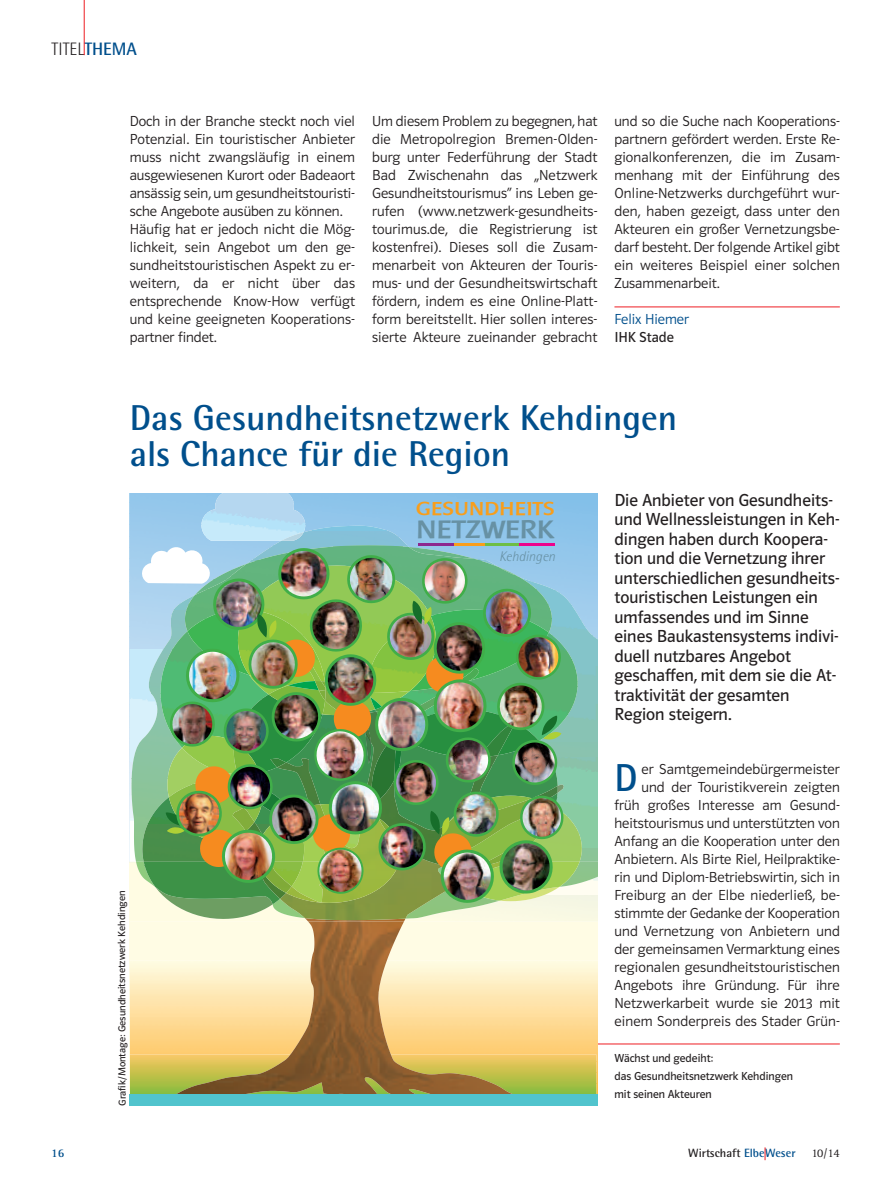
<style>
.page{position:relative;width:893px;height:1191px;background:#fff}
.page>*{position:absolute;margin:0;border:0;box-sizing:border-box;transform-origin:0 0}
.t1{font:700 39px "Agfa Rotis Sans Serif";color:#004f8c}
.t2{font:700 36px/36px "Rotis Semi Sans";color:#004f8c}
.t3{font:700 26.25px "Baar Metanoia";color:#6791a4}
.t4{font:700 19.5px "Baar Metanoia";color:#f89e1c}
.t5{font:18px/19.5px "Polo 11 R Buch";color:#231f20}
.t6{font:300 18px "Rotis Semi Sans";color:#231f20}
.t7{font:15px/18px "Polo 11 R Leicht";letter-spacing:.01em;color:#231f20;text-align:justify}
.t8{font:15px "Polo 11 R Leicht";color:#004f8c}
.t9{font:15px "Polo 11 R Buch";color:#231f20}
.t10{font:italic 300 13.95px "AT Rotis Semi Sans";color:#6791a4}
.t11{font:12px/18px "Polo 11 R Buch";color:#231f20}
.t12{font:700 12px "Rotis Semi Sans";color:#231f20}
.t13{font:12px "Agfa Rotis Serif";color:#231f20}
.t14{font:700 12px "Agfa Rotis Serif";color:#004f8c}
.t15{font:10.5px "Polo 11 R Buch";letter-spacing:-.005em;color:#231f20}
.s1{font-weight:700;color:#004f8c}
.s2{color:#004f8c}
</style>
<div class="page">
<hr style="left:572px;top:1043px;width:268px;height:1px;background:#ee1d23">
<svg style="left:765px;top:1147px;width:1px;height:13px"></svg>
<hr style="left:84px;top:0;width:1px;height:55px;background:#ee1d23">
<hr style="left:614px;top:306px;width:226px;height:1px;background:#ee1d23">
<div style="left:131px;top:921px;width:466px;height:39px;background:#fffce4"></div>
<svg style="left:596px;top:1061px;width:1px;height:33px"></svg>
<img style="left:131px;top:960px;width:466px;height:101px">
<img style="left:131px;top:1054px;width:465px;height:40px">
<img style="left:174px;top:921px;width:346px;height:173px">
<hr style="left:130px;top:862px;width:1px;height:244px;background:#fffce4">
<img style="left:305px;top:920px;width:100px;height:1px">
<img style="left:572px;top:636px;width:25px;height:15px">
<img style="left:570px;top:620px;width:23px;height:16px">
<img style="left:570px;top:605px;width:12px;height:15px">
<img style="left:570px;top:590px;width:2px;height:15px">
<img style="left:251px;top:545px;width:167px;height:1px">
<img style="left:274px;top:530px;width:133px;height:15px">
<img style="left:312px;top:526px;width:74px;height:4px">
<img style="left:458px;top:903px;width:43px;height:15px">
<img style="left:580px;top:863px;width:17px;height:28px">
<svg style="left:580px;top:861px;width:17px;height:2px"></svg>
<img style="left:273px;top:904px;width:7px;height:14px">
<img style="left:280px;top:903px;width:178px;height:17px">
<img style="left:130px;top:494px;width:1px;height:52px">
<img style="left:334px;top:545px;width:69px;height:1px">
<hr style="left:452px;top:543px;width:35px;height:3px;background:#f89e1c">
<hr style="left:485px;top:543px;width:35px;height:3px;background:#6ebe44">
<hr style="left:520px;top:543px;width:35px;height:3px;background:#ed028c">
<hr style="left:418px;top:543px;width:35px;height:3px;background:#8d278f">
<div style="left:130px;top:1094px;width:467px;height:12px;background:#51c4cd"></div>
<img style="left:155px;top:904px;width:118px;height:15px">
<img style="left:144px;top:903px;width:136px;height:1px">
<img style="left:570px;top:687px;width:8px;height:27px">
<img style="left:570px;top:659px;width:8px;height:28px">
<img style="left:570px;top:632px;width:2px;height:27px">
<img style="left:570px;top:807px;width:12px;height:54px">
<img style="left:570px;top:861px;width:10px;height:39px">
<img style="left:201px;top:493px;width:104px;height:48px">
<img style="left:281px;top:532px;width:23px;height:9px">
<img style="left:130px;top:546px;width:440px;height:357px">
<p class="t6" style="left:52px;top:43px;width:87px">TITEL<span class="s1">THEMA</span></p>
<p class="t7" style="left:130px;top:113px;width:227px;text-align:left">Doch in der Branche steckt noch viel Potenzial. Ein touristischer Anbieter muss nicht zwangsläufig in einem ausgewiesenen Kurort oder Badeaort ansässig sein, um gesundheitstouristi&shy;sche Angebote ausüben zu können.<br>Häufig hat er jedoch nicht die Mög&shy;lichkeit, sein Angebot um den ge&shy;sundheitstouristischen Aspekt zu er&shy;weitern, da er nicht über das entsprechende Know-How verfügt und keine geeigneten Kooperations&shy;partner findet.</p>
<p class="t7" style="left:372px;top:113px;width:227px">Um diesem Problem zu begegnen, hat die Metropolregion Bremen-Olden&shy;burg unter Federführung der Stadt Bad Zwischenahn das „Netzwerk Gesundheitstourismus“ ins Leben ge&shy;rufen (www.netzwerk-gesundheits&shy;tourimus.de, die Registrierung ist kostenfrei). Dieses soll die Zusam&shy;menarbeit von Akteuren der Touris&shy;mus- und der Gesundheitswirtschaft fördern, indem es eine Online-Platt&shy;form bereitstellt. Hier sollen interes&shy;sierte Akteure zueinander gebracht</p>
<p class="t7" style="left:614px;top:113px;width:227px">und so die Suche nach Kooperations&shy;partnern gefördert werden. Erste Re&shy;gionalkonferenzen, die im Zusam&shy;menhang mit der Einführung des Online-Netzwerks durchgeführt wur&shy;den, haben gezeigt, dass unter den Akteuren ein großer Vernetzungsbe&shy;darf besteht. Der folgende Artikel gibt ein weiteres Beispiel einer solchen Zusammenarbeit.</p>
<p class="t8" style="left:614px;top:314px;width:76px">Felix Hiemer</p>
<p class="t9" style="left:614px;top:332px;width:61px">IHK Stade</p>
<h2 class="t2" style="left:130px;top:404px;width:549px">Das Gesundheitsnetzwerk Kehdingen als Chance für die Region</h2>
<p class="t5" style="left:614px;top:492px;width:226px">Die Anbieter von Gesundheits&shy;und Wellnessleistungen in Keh&shy;dingen haben durch Koopera&shy;tion und die Vernetzung ihrer unterschiedlichen gesundheits&shy;touristischen Leistungen ein umfassendes und im Sinne eines Baukastensystems indivi&shy;duell nutzbares Angebot geschaffen, mit dem sie die At&shy;traktivität der gesamten<br>Region steigern.</p>
<p class="t7" style="left:614px;top:761px;width:227px;text-align:right">er Samtgemeindebürgermeister und der Touristikverein zeigten früh großes Interesse am Gesund&shy;heitstourismus und unterstützten von Anfang an die Kooperation unter den Anbietern. Als Birte Riel, Heilpraktike&shy;rin und Diplom-Betriebswirtin, sich in Freiburg an der Elbe niederließ, be&shy;stimmte der Gedanke der Kooperation und Vernetzung von Anbietern und der gemeinsamen Vermarktung eines regionalen gesundheitstouristischen Angebots ihre Gründung. Für ihre Netzwerkarbeit wurde sie 2013 mit einem Sonderpreis des Stader Grün-</p>
<h3 class="t4" style="left:417px;top:498px;width:140px">6/PRC-9/:QP</h3>
<p class="t10" style="left:499px;top:551px;width:58px">Kehdingen</p>
<h3 class="t3" style="left:417px;top:515px;width:139px">C/Q\X/O@</h3>
<h1 class="t1" style="left:614px;top:764px;width:25px">D</h1>
<p class="t15" style="left:118px;top:1105px;width:217px;rotate:-90deg">Grafik/Montage: Gesundheitsnetzwerk Kehdingen</p>
<p class="t11" style="left:614px;top:1050px;width:180px">Wächst und gedeiht:<br>das Gesundheitsnetzwerk Kehdingen mit seinen Akteuren</p>
<p class="t14" style="left:51px;top:1145px;width:15px">16</p>
<p class="t12" style="left:688px;top:1148px;width:109px">Wirtschaft <span class="s2">ElbeWeser</span></p>
<p class="t13" style="left:812px;top:1145px;width:30px">10/14</p>
</div>
